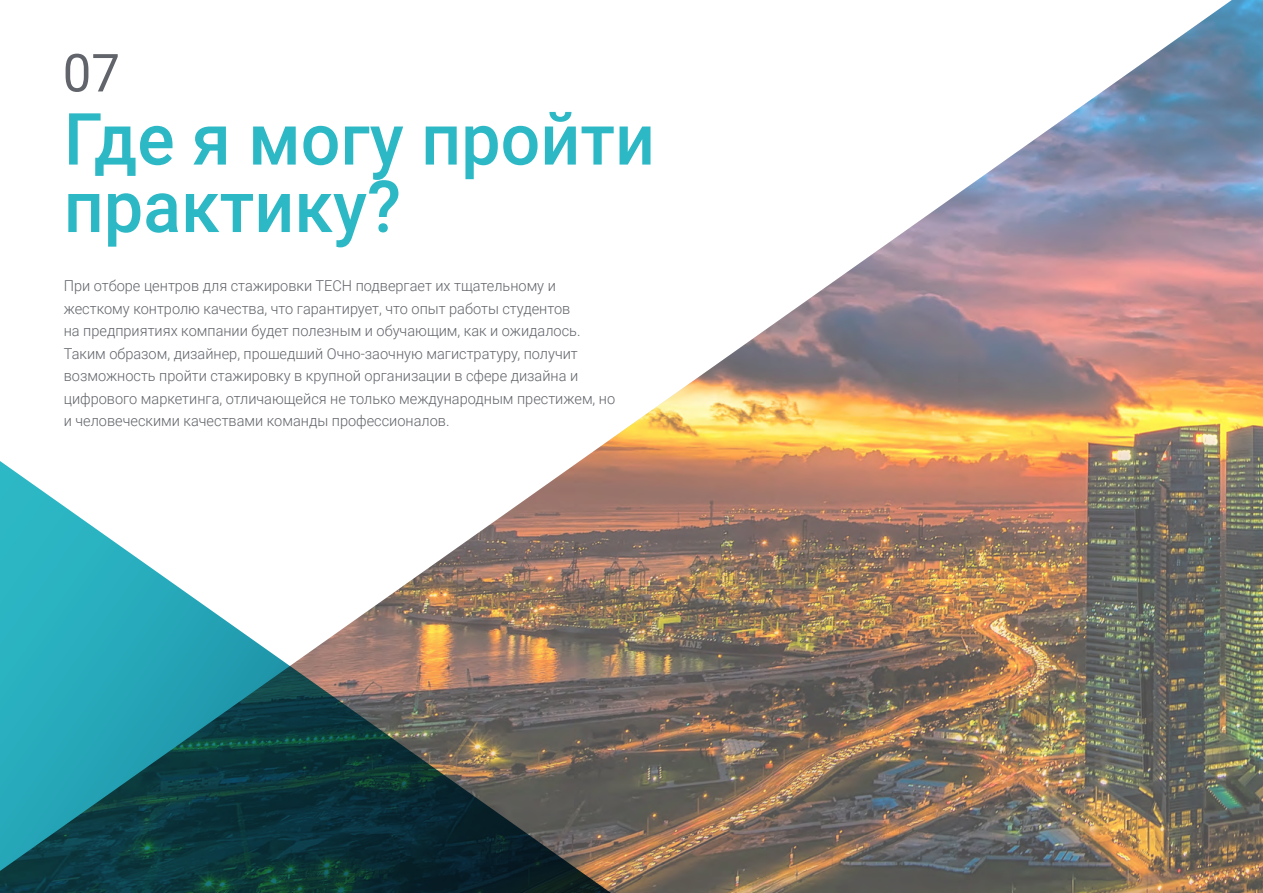
<style>
.page{position:relative;width:1263px;height:893px;background:#fff}
.page>*{position:absolute;margin:0;border:0;box-sizing:border-box;transform-origin:0 0}
.t1{font:500 72px/67.5px "Roboto";color:#2db8c5}
.t2{font:52.5px "Roboto";color:#61646a}
.t3{font:300 15px/22.5px "Roboto";color:#61646a}
</style>
<div class="page">
<img style="left:601px;top:0;width:662px;height:893px">
<svg style="left:0;top:446px;width:641px;height:447px"></svg>
<h2 class="t2" style="left:63px;top:36px;width:59px">07</h2>
<h1 class="t1" style="left:64px;top:103px;width:593px">Где я могу пройти практику?</h1>
<p class="t3" style="left:64px;top:274px;width:553px">При отборе центров для стажировки TECH подвергает их тщательному и жесткому контролю качества, что гарантирует, что опыт работы студентов<br>на предприятиях компании будет полезным и обучающим, как и ожидалось.<br>Таким образом, дизайнер, прошедший Очно-заочную магистратуру, получит возможность пройти стажировку в крупной организации в сфере дизайна и цифрового маркетинга, отличающейся не только международным престижем, но и человеческими качествами команды профессионалов.</p>
</div>
